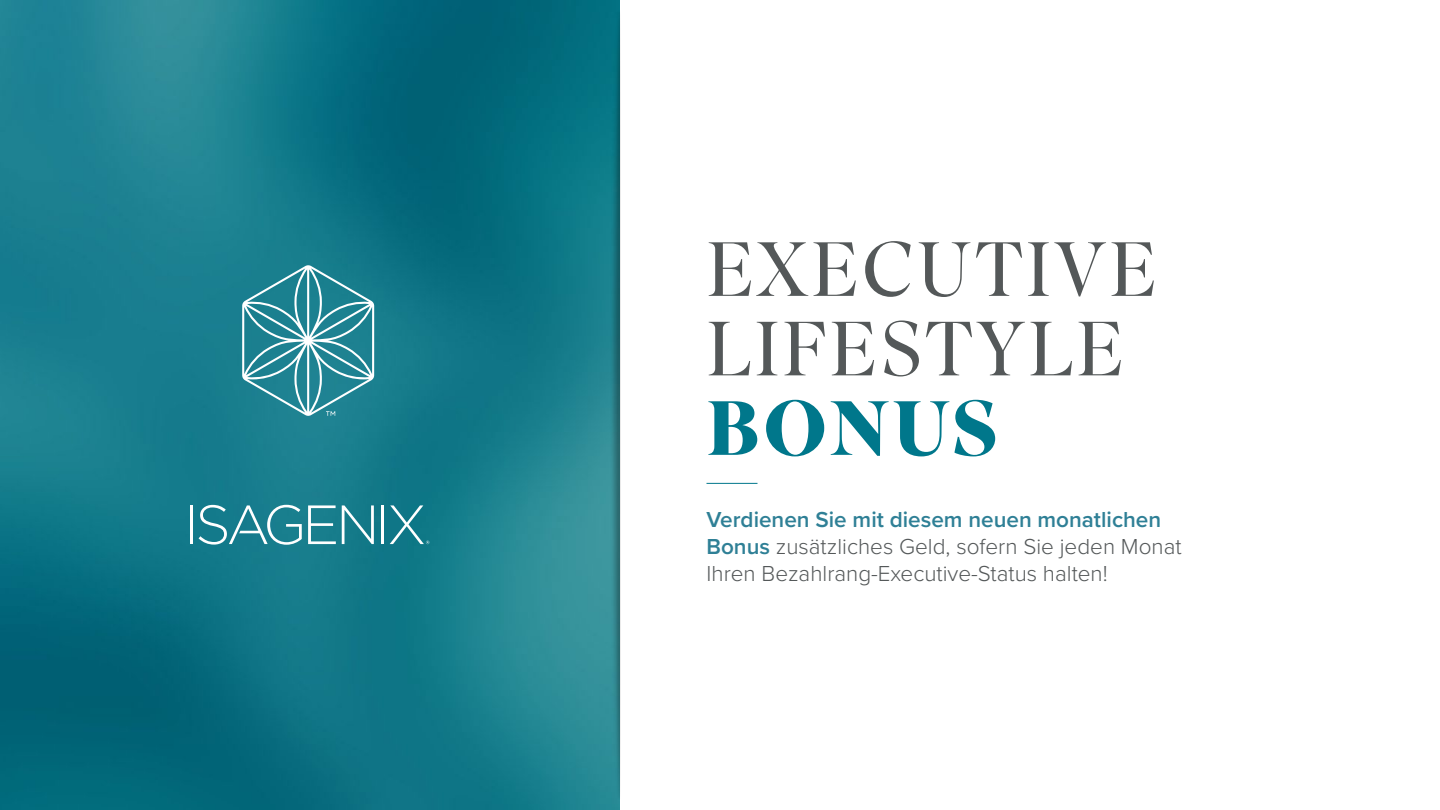
<style>
.page{position:relative;width:1440px;height:810px;background:#fff}
.page>*{position:absolute;margin:0;border:0;box-sizing:border-box;transform-origin:0 0}
.t1{font:300 76.5px/79.5px "Superior Title";letter-spacing:.045em;color:#545859}
.t2{font:700 76.5px "Superior Title";letter-spacing:.045em;color:#00778b}
.t3{font:300 22.5px/27px "Proxima Nova";color:#545859}
.s1{font-weight:600;color:#2f8096}
</style>
<div class="page">
<img style="left:0;top:0;width:576px;height:810px">
<svg style="left:242px;top:265px;width:132px;height:151px;background:#3e94a1"></svg>
<hr style="left:190px;top:505px;width:3px;height:39px;background:#fff">
<svg style="left:308px;top:505px;width:28px;height:39px"></svg>
<svg style="left:342px;top:505px;width:32px;height:39px"></svg>
<hr style="left:381px;top:505px;width:3px;height:39px;background:#fff">
<svg style="left:390px;top:505px;width:39px;height:39px;background:#358d9a"></svg>
<svg style="left:199px;top:505px;width:103px;height:40px;background:#4596a4"></svg>
<img style="left:576px;top:0;width:45px;height:810px">
<hr style="left:706px;top:483px;width:52px;height:1px;background:#00778b">
<h1 class="t1" style="left:707px;top:232px;width:452px">EXECUTIVE<br>LIFESTYLE</h1>
<h1 class="t2" style="left:707px;top:380px;width:293px">BONUS</h1>
<p class="t3" style="left:706px;top:504px;width:477px"><span class="s1">Verdienen Sie mit diesem neuen monatlichen<br>Bonus</span> zusätzliches Geld, sofern Sie jeden Monat<br>Ihren Bezahlrang-Executive-Status halten!</p>
</div>
